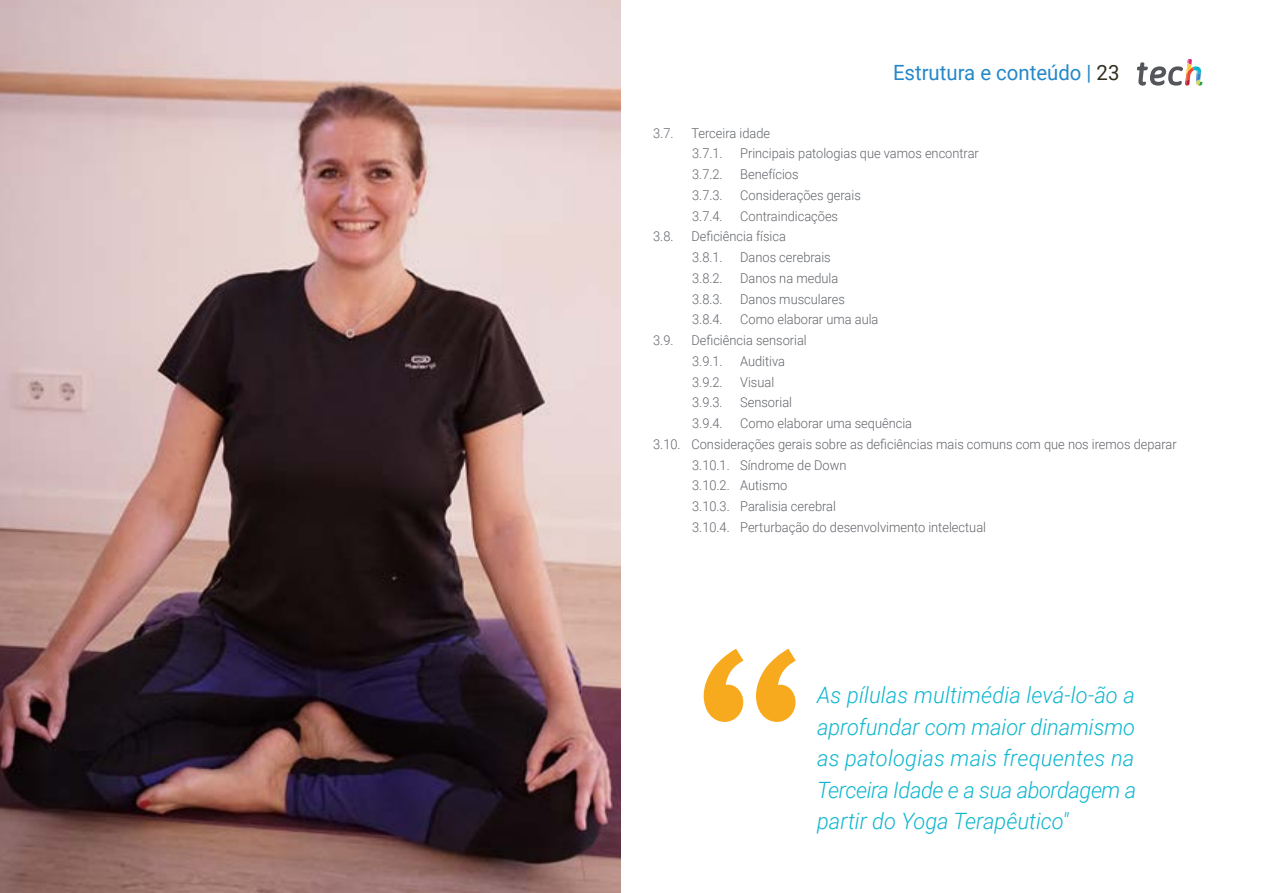
<style>
.page{position:relative;width:1263px;height:893px;background:#fff}
.page>*{position:absolute;margin:0;border:0;box-sizing:border-box;transform-origin:0 0}
.t1{font:italic 300 22.5px/31.5px "Roboto";letter-spacing:-.02em;color:#0fb6cf;text-align:justify}
.t2{font:21px "Roboto";color:#2488c9}
.t3{font:300 13.5px/20.7px "Roboto";color:#61646a;scale:.95 1}
.s1{color:#312e20}
</style>
<div class="page">
<img style="left:0;top:0;width:621px;height:893px">
<svg style="left:704px;top:649px;width:92px;height:73px"></svg>
<svg style="left:1137px;top:59px;width:65px;height:27px"></svg>
<h2 class="t2" style="left:893px;top:57px;width:228px">Estrutura e conteúdo | <span class="s1">23</span></h2>
<p class="t3" style="left:653px;top:122px;width:23px">3.7.</p>
<p class="t3" style="left:691px;top:122px;width:84px">Terceira idade<br>3.7.1.</p>
<p class="t3" style="left:740px;top:143px;width:253px">Principais patologias que vamos encontrar</p>
<p class="t3" style="left:692px;top:164px;width:34px">3.7.2.</p>
<p class="t3" style="left:740px;top:164px;width:63px">Benefícios</p>
<p class="t3" style="left:692px;top:184px;width:34px">3.7.3.</p>
<p class="t3" style="left:740px;top:184px;width:129px">Considerações gerais</p>
<p class="t3" style="left:692px;top:205px;width:34px">3.7.4.</p>
<p class="t3" style="left:740px;top:205px;width:105px">Contraindicações</p>
<p class="t3" style="left:653px;top:226px;width:23px">3.8.</p>
<p class="t3" style="left:691px;top:226px;width:101px">Deficiência física<br>3.8.1.</p>
<p class="t3" style="left:740px;top:247px;width:97px">Danos cerebrais</p>
<p class="t3" style="left:692px;top:267px;width:34px">3.8.2.</p>
<p class="t3" style="left:740px;top:267px;width:105px">Danos na medula</p>
<p class="t3" style="left:692px;top:288px;width:34px">3.8.3.</p>
<p class="t3" style="left:740px;top:288px;width:112px">Danos musculares</p>
<p class="t3" style="left:692px;top:309px;width:34px">3.8.4.</p>
<p class="t3" style="left:740px;top:309px;width:147px">Como elaborar uma aula</p>
<p class="t3" style="left:653px;top:330px;width:23px">3.9.</p>
<p class="t3" style="left:691px;top:330px;width:123px">Deficiência sensorial<br>3.9.1.</p>
<p class="t3" style="left:740px;top:350px;width:49px">Auditiva</p>
<p class="t3" style="left:692px;top:371px;width:34px">3.9.2.</p>
<p class="t3" style="left:740px;top:371px;width:37px">Visual</p>
<p class="t3" style="left:692px;top:392px;width:34px">3.9.3.</p>
<p class="t3" style="left:740px;top:392px;width:56px">Sensorial</p>
<p class="t3" style="left:692px;top:413px;width:34px">3.9.4.</p>
<p class="t3" style="left:740px;top:413px;width:182px">Como elaborar uma sequência</p>
<p class="t3" style="left:653px;top:433px;width:553px">3.10. Considerações gerais sobre as deficiências mais comuns com que nos iremos deparar</p>
<p class="t3" style="left:692px;top:454px;width:164px">3.10.1. Síndrome de Down</p>
<p class="t3" style="left:692px;top:475px;width:102px">3.10.2. Autismo</p>
<p class="t3" style="left:692px;top:496px;width:153px">3.10.3. Paralisia cerebral</p>
<p class="t3" style="left:692px;top:516px;width:311px">3.10.4. Perturbação do desenvolvimento intelectual</p>
<h1 class="t1" style="left:817px;top:679px;width:321px">As pílulas multimédia levá-lo-ão a aprofundar com maior dinamismo as patologias mais frequentes na Terceira Idade e a sua abordagem a partir do Yoga Terapêutico"</h1>
</div>
